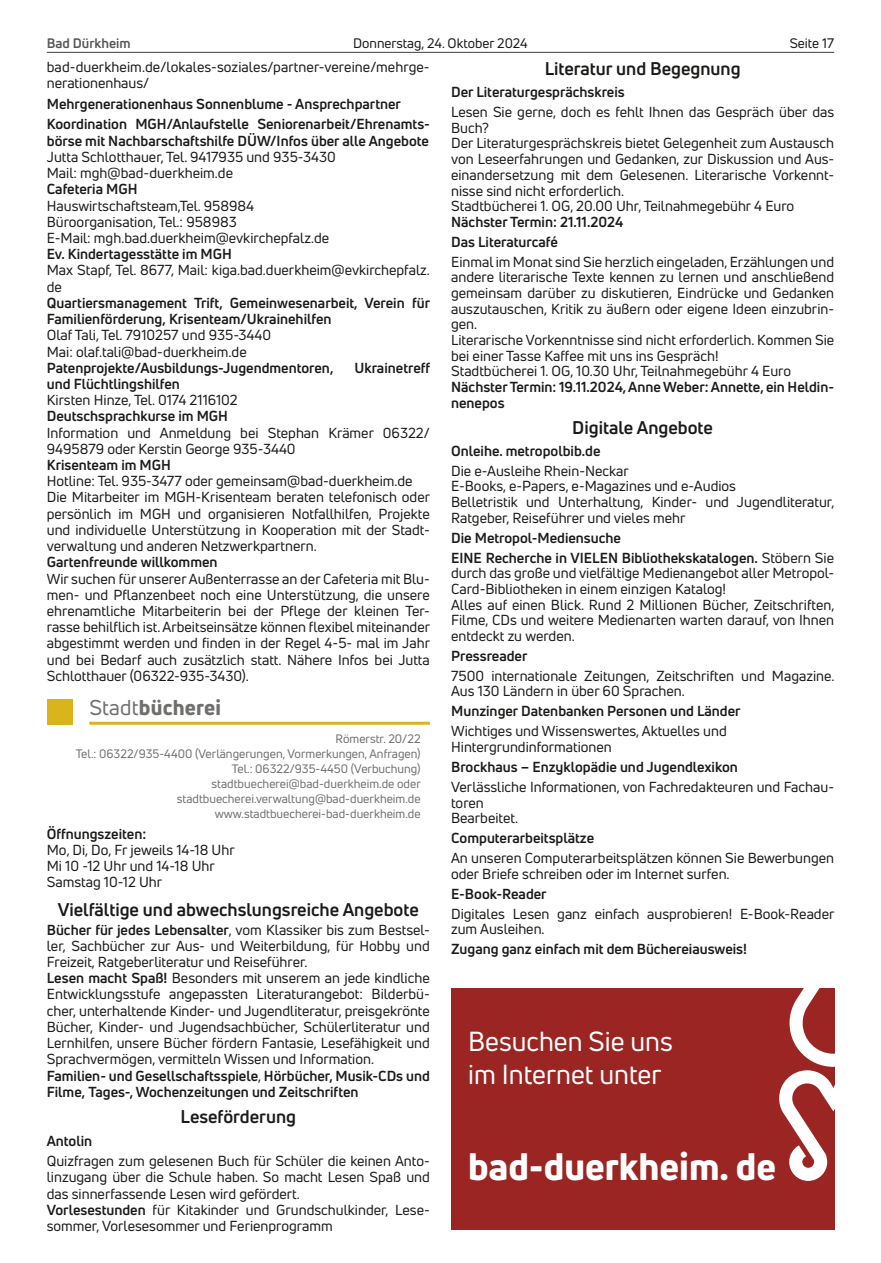
<style>
.page{position:relative;width:881px;height:1263px;background:#fff}
.page>*{position:absolute;margin:0;border:0;box-sizing:border-box;transform-origin:0 0}
.t1{font:800 37.5px "Uni Neue";color:#fff}
.t2{font:27px/32.4px "Uni Neue";color:#fff}
.t3{font:800 21px "Uni Neue";letter-spacing:.01em;color:#6f6f6e}
.t4{font:700 18px "Uni Neue";color:#1a1a18}
.t5{font:14.25px/16.2px "Uni Neue";color:#1a1a18}
.t6{font:700 14.25px/20px "Uni Neue";color:#1a1a18}
.t7{font:13.5px "Uni Neue";color:#1a1a18}
.t8{font:700 13.5px "Uni Neue";color:#565655}
.t9{font:12px/15px "Uni Neue";color:#6f6f6e;text-align:right}
.s1{font-weight:400}
.s2{font-weight:700}
</style>
<div class="page">
<hr style="left:47px;top:52px;width:786px;height:1px;background:#565655">
<div style="left:47px;top:699px;width:25px;height:26px;background:#d9b41b"></div>
<hr style="left:89px;top:722px;width:340px;height:3px;background:#d9b41b">
<div style="left:451px;top:989px;width:382px;height:241px;background:#9b2522"></div>
<svg style="left:779px;top:989px;width:56px;height:192px"></svg>
<p class="t8" style="left:47px;top:34px;width:85px">Bad Dürkheim</p>
<p class="t7" style="left:353px;top:34px;width:176px">Donnerstag, 24. Oktober 2024</p>
<p class="t7" style="left:789px;top:34px;width:46px">Seite 17</p>
<p class="t4" style="left:544px;top:57px;width:197px">Literatur und Begegnung</p>
<p class="t6" style="left:451px;top:82px;width:175px">Der Literaturgesprächskreis</p>
<p class="t5" style="left:451px;top:104px;width:384px;line-height:15.8px">Lesen Sie gerne, doch es fehlt Ihnen das Gespräch über das Buch?<br>Der Literaturgesprächskreis bietet Gelegenheit zum Austausch von Leseerfahrungen und Gedanken, zur Diskussion und Aus&shy;einandersetzung mit dem Gelesenen. Literarische Vorkennt&shy;nisse sind nicht erforderlich.<br>Stadtbücherei 1. OG, 20.00 Uhr, Teilnahmegebühr 4 Euro</p>
<p class="t6" style="left:451px;top:212px;width:174px">Nächster Termin: 21.11.2024<br>Das Literaturcafé</p>
<p class="t5" style="left:451px;top:254px;width:384px;line-height:15.8px">Einmal im Monat sind Sie herzlich eingeladen, Erzählungen und andere literarische Texte kennen zu lernen und anschließend gemeinsam darüber zu diskutieren, Eindrücke und Gedanken auszutauschen, Kritik zu äußern oder eigene Ideen einzubrin&shy;gen.<br>Literarische Vorkenntnisse sind nicht erforderlich. Kommen Sie bei einer Tasse Kaffee mit uns ins Gespräch!<br>Stadtbücherei 1. OG, 10.30 Uhr, Teilnahmegebühr 4 Euro</p>
<p class="t6" style="left:451px;top:379px;width:384px;line-height:15.8px">Nächster Termin: 19.11.2024, Anne Weber: Annette, ein Heldin&shy;nenepos</p>
<p class="t4" style="left:572px;top:416px;width:142px">Digitale Angebote</p>
<p class="t6" style="left:451px;top:440px;width:151px">Onleihe. metropolbib.de</p>
<p class="t5" style="left:451px;top:463px;width:385px;line-height:15.8px">Die e-Ausleihe Rhein-Neckar<br>E-Books, e-Papers, e-Magazines und e-Audios<br>Belletristik und Unterhaltung, Kinder- und Jugendliteratur, Ratgeber, Reiseführer und vieles mehr</p>
<p class="t6" style="left:451px;top:527px;width:384px">Die Metropol-Mediensuche<br>EINE Recherche in VIELEN Bibliothekskatalogen. <span class="s1">Stöbern Sie</span></p>
<p class="t5" style="left:451px;top:565px;width:385px;line-height:15.8px">durch das große und vielfältige Medienangebot aller Metropol-Card-Bibliotheken in einem einzigen Katalog!<br>Alles auf einen Blick. Rund 2 Millionen Bücher, Zeitschriften, Filme, CDs und weitere Medienarten warten darauf, von Ihnen entdeckt zu werden.</p>
<p class="t6" style="left:451px;top:646px;width:78px">Pressreader</p>
<p class="t5" style="left:451px;top:668px;width:385px;line-height:15.8px">7500 internationale Zeitungen, Zeitschriften und Magazine.<br>Aus 130 Ländern in über 60 Sprachen.</p>
<p class="t6" style="left:451px;top:701px;width:291px">Munzinger Datenbanken Personen und Länder</p>
<p class="t5" style="left:451px;top:723px;width:277px;line-height:15.8px">Wichtiges und Wissenswertes, Aktuelles und<br>Hintergrundinformationen</p>
<p class="t6" style="left:451px;top:757px;width:288px">Brockhaus – Enzyklopädie und Jugendlexikon</p>
<p class="t5" style="left:451px;top:779px;width:384px;line-height:15.6px">Verlässliche Informationen, von Fachredakteuren und Fachau&shy;toren<br>Bearbeitet.</p>
<p class="t6" style="left:451px;top:828px;width:144px">Computerarbeitsplätze</p>
<p class="t5" style="left:451px;top:850px;width:384px;line-height:15.8px">An unseren Computerarbeitsplätzen können Sie Bewerbungen oder Briefe schreiben oder im Internet surfen.</p>
<p class="t6" style="left:451px;top:883px;width:97px">E-Book-Reader</p>
<p class="t5" style="left:451px;top:905px;width:384px;line-height:15.8px">Digitales Lesen ganz einfach ausprobieren! E-Book-Reader zum Ausleihen.</p>
<p class="t6" style="left:451px;top:939px;width:297px">Zugang ganz einfach mit dem Büchereiausweis!</p>
<p class="t5" style="left:47px;top:59px;width:384px">bad-duerkheim.de/lokales-soziales/partner-vereine/mehrge&shy;nerationenhaus/</p>
<p class="t6" style="left:47px;top:93px;width:384px;line-height:20.5px">Mehrgenerationenhaus Sonnenblume - Ansprechpartner<br>Koordination MGH/Anlaufstelle Seniorenarbeit/Ehrenamts-</p>
<p class="t6" style="left:47px;top:130px;width:383px">börse mit Nachbarschaftshilfe DÜW/Infos über alle Angebote</p>
<p class="t5" style="left:47px;top:149px;width:290px">Jutta Schlotthauer, Tel. 9417935 und 935-3430<br>Mail: mgh@bad-duerkheim.de</p>
<p class="t6" style="left:47px;top:179px;width:92px">Cafeteria MGH</p>
<p class="t5" style="left:47px;top:197px;width:284px">Hauswirtschaftsteam,Tel. 958984<br>Büroorganisation, Tel.: 958983<br>E-Mail: mgh.bad.duerkheim@evkirchepfalz.de</p>
<p class="t6" style="left:47px;top:244px;width:186px">Ev. Kindertagesstätte im MGH</p>
<p class="t5" style="left:47px;top:262px;width:384px">Max Stapf, Tel. 8677, Mail: kiga.bad.duerkheim@evkirchepfalz. de</p>
<p class="t6" style="left:47px;top:294px;width:385px;line-height:16.2px">Quartiersmanagement Trift, Gemeinwesenarbeit, Verein für<br>Familienförderung, Krisenteam/Ukrainehilfen</p>
<p class="t5" style="left:47px;top:327px;width:226px">Olaf Tali, Tel. 7910257 und 935-3440<br>Mai: olaf.tali@bad-duerkheim.de</p>
<p class="t6" style="left:47px;top:357px;width:288px">Patenprojekte/Ausbildungs-Jugendmentoren,</p>
<p class="t6" style="left:354px;top:357px;width:77px">Ukrainetreff</p>
<p class="t6" style="left:47px;top:374px;width:134px">und Flüchtlingshilfen</p>
<p class="t5" style="left:47px;top:392px;width:192px">Kirsten Hinze, Tel. 0174 2116102</p>
<p class="t6" style="left:47px;top:406px;width:183px">Deutschsprachkurse im MGH</p>
<p class="t5" style="left:47px;top:424px;width:384px">Information und Anmeldung bei Stephan Krämer 06322/<br>9495879 oder Kerstin George 935-3440</p>
<p class="t6" style="left:47px;top:455px;width:126px">Krisenteam im MGH</p>
<p class="t5" style="left:47px;top:473px;width:384px">Hotline: Tel. 935-3477 oder gemeinsam@bad-duerkheim.de Die Mitarbeiter im MGH-Krisenteam beraten telefonisch oder persönlich im MGH und organisieren Notfallhilfen, Projekte und individuelle Unterstützung in Kooperation mit der Stadt&shy;verwaltung und anderen Netzwerkpartnern.</p>
<p class="t6" style="left:47px;top:552px;width:172px">Gartenfreunde willkommen</p>
<p class="t5" style="left:47px;top:570px;width:384px;text-align:justify">Wir suchen für unserer Außenterrasse an der Cafeteria mit Blu&shy;men- und Pflanzenbeet noch eine Unterstützung, die unsere ehrenamtliche Mitarbeiterin bei der Pflege der kleinen Ter&shy;rasse behilflich ist. Arbeitseinsätze können flexibel miteinander abgestimmt werden und finden in der Regel 4-5- mal im Jahr und bei Bedarf auch zusätzlich statt. Nähere Infos bei Jutta Schlotthauer (06322-935-3430).</p>
<h3 class="t3" style="left:89px;top:693px;width:133px"><span class="s1">Stadt</span>bücherei</h3>
<p class="t9" style="left:76px;top:731px;width:346px">Römerstr. 20/22<br>Tel.: 06322/935-4400 (Verlängerungen, Vormerkungen, Anfragen)<br>Tel.: 06322/935-4450 (Verbuchung) stadtbuecherei@bad-duerkheim.de oder stadtbuecherei.verwaltung@bad-duerkheim.de www.stadtbuecherei-bad-duerkheim.de</p>
<p class="t6" style="left:47px;top:823px;width:101px">Öffnungszeiten:</p>
<p class="t5" style="left:47px;top:841px;width:189px">Mo, Di, Do, Fr jeweils 14-18 Uhr<br>Mi 10 -12 Uhr und 14-18 Uhr<br>Samstag 10-12 Uhr</p>
<p class="t4" style="left:58px;top:898px;width:362px">Vielfältige und abwechslungsreiche Angebote</p>
<p class="t5" style="left:47px;top:921px;width:384px"><span class="s2">Bücher für jedes Lebensalter</span>, vom Klassiker bis zum Bestsel&shy;ler, Sachbücher zur Aus- und Weiterbildung, für Hobby und Freizeit, Ratgeberliteratur und Reiseführer.<br><span class="s2">Lesen macht Spaß!</span> Besonders mit unserem an jede kindliche Entwicklungsstufe angepassten Literaturangebot: Bilderbü&shy;cher, unterhaltende Kinder- und Jugendliteratur, preisgekrönte Bücher, Kinder- und Jugendsachbücher, Schülerliteratur und Lernhilfen, unsere Bücher fördern Fantasie, Lesefähigkeit und Sprachvermögen, vermitteln Wissen und Information.<br><span class="s2">Familien- und Gesellschaftsspiele</span>, <span class="s2">Hörbücher, Musik-CDs und Filme, Tages-, Wochenzeitungen und Zeitschriften</span></p>
<p class="t4" style="left:180px;top:1105px;width:117px">Leseförderung</p>
<p class="t6" style="left:47px;top:1130px;width:47px">Antolin</p>
<p class="t5" style="left:47px;top:1153px;width:384px">Quizfragen zum gelesenen Buch für Schüler die keinen Anto&shy;linzugang über die Schule haben. So macht Lesen Spaß und das sinnerfassende Lesen wird gefördert.<br><span class="s2">Vorlesestunden</span> für Kitakinder und Grundschulkinder, Lese&shy;sommer, Vorlesesommer und Ferienprogramm</p>
<h2 class="t2" style="left:468px;top:1025px;width:206px">Besuchen Sie uns im Internet unter</h2>
<h1 class="t1" style="left:468px;top:1141px;width:309px">bad-duerkheim. de</h1>
</div>
